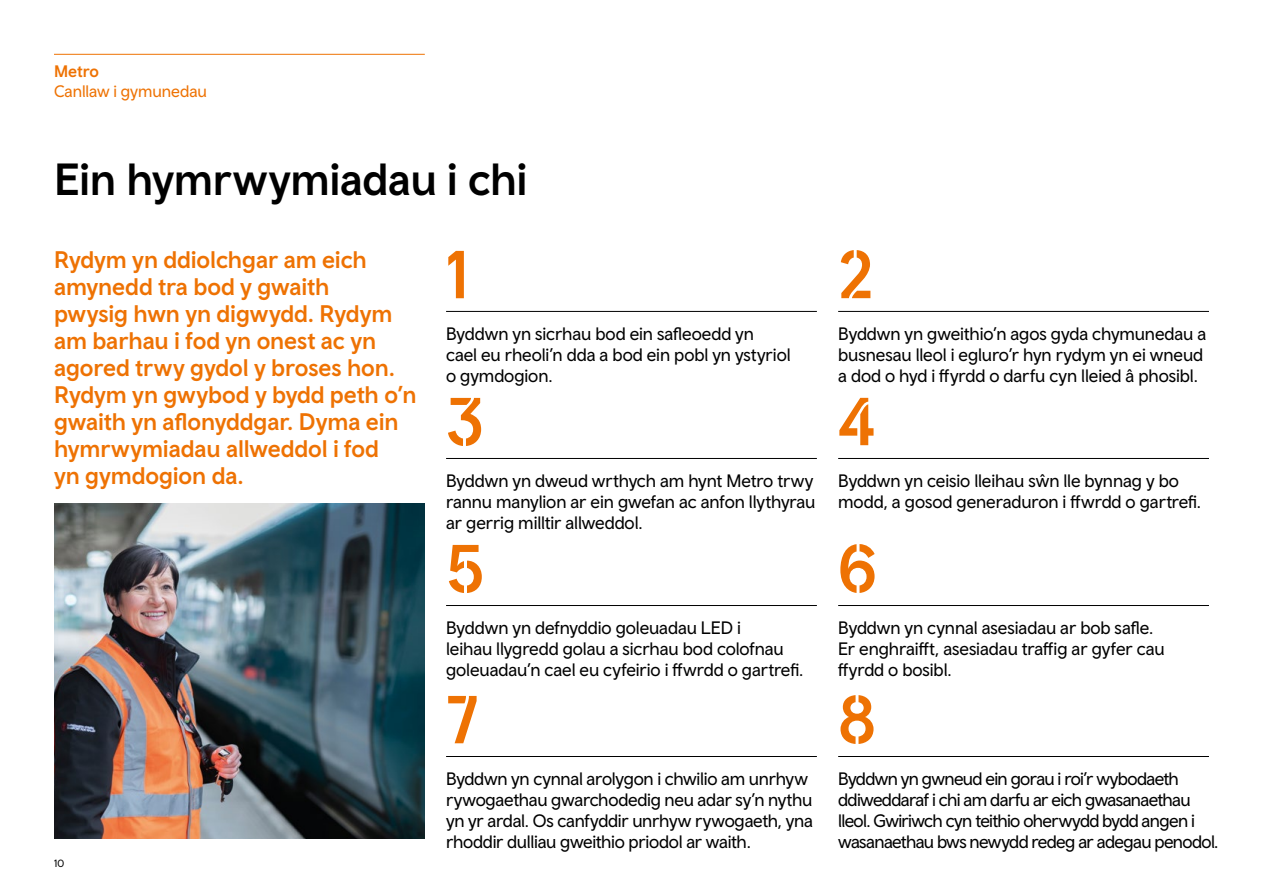
<style>
.page{position:relative;width:1263px;height:893px;background:#fff}
.page>*{position:absolute;margin:0;border:0;box-sizing:border-box;transform-origin:0 0}
.t1{font:500 67.65px/147px "Cymru Sans Transport";color:#ee7203}
.t2{font:500 45px "Wales Sans Body";letter-spacing:-.01em;color:#000}
.t3{font:500 24px/27px "Wales Sans Body";letter-spacing:-.005em;color:#ee7203}
.t4{font:18px/21px "Wales Sans Body";letter-spacing:-.01em;color:#000}
.t5{font:18px/21px "Wales Sans Body";letter-spacing:-.035em;color:#000}
.t6{font:16.65px "Wales Sans Body";color:#ee7203}
.t7{font:500 16.65px "Wales Sans Body";color:#ee7203}
.t8{font:10.5px "Wales Sans Body";color:#000}
</style>
<div class="page">
<hr style="left:54px;top:54px;width:371px;height:1px;background:#ee7203">
<img style="left:54px;top:503px;width:371px;height:336px">
<hr style="left:446px;top:311px;width:371px;height:1px;background:#000">
<hr style="left:446px;top:458px;width:371px;height:1px;background:#000">
<hr style="left:446px;top:605px;width:371px;height:1px;background:#000">
<hr style="left:446px;top:756px;width:371px;height:1px;background:#000">
<hr style="left:838px;top:311px;width:371px;height:1px;background:#000">
<hr style="left:838px;top:458px;width:371px;height:1px;background:#000">
<hr style="left:838px;top:605px;width:371px;height:1px;background:#000">
<hr style="left:838px;top:756px;width:371px;height:1px;background:#000">
<p class="t7" style="left:54px;top:61px;width:47px">Metro</p>
<p class="t6" style="left:54px;top:81px;width:154px">Canllaw i gymunedau</p>
<h2 class="t2" style="left:54px;top:152px;width:475px">Ein hymrwymiadau i chi</h2>
<p class="t3" style="left:54px;top:245px;width:364px">Rydym yn ddiolchgar am eich amynedd tra bod y gwaith<br>pwysig hwn yn digwydd. Rydym am barhau i fod yn onest ac yn agored trwy gydol y broses hon.<br>Rydym yn gwybod y bydd peth o’n gwaith yn aflonyddgar. Dyma ein hymrwymiadau allweddol i fod<br>yn gymdogion da.</p>
<h1 class="t1" style="left:446px;top:200px;width:40px">1<br>3<br>5</h1>
<p class="t4" style="left:446px;top:322px;width:346px">Byddwn yn sicrhau bod ein safleoedd yn<br>cael eu rheoli’n dda a bod ein pobl yn ystyriol o gymdogion.</p>
<p class="t4" style="left:446px;top:469px;width:371px;text-align:justify">Byddwn yn dweud wrthych am hynt Metro trwy rannu manylion ar ein gwefan ac anfon llythyrau ar gerrig milltir allweddol.</p>
<p class="t4" style="left:446px;top:616px;width:359px">Byddwn yn defnyddio goleuadau LED i<br>leihau llygredd golau a sicrhau bod colofnau goleuadau’n cael eu cyfeirio i ffwrdd o gartrefi.</p>
<h1 class="t1" style="left:446px;top:645px;width:34px">7</h1>
<p class="t8" style="left:54px;top:857px;width:12px">10</p>
<p class="t4" style="left:446px;top:767px;width:368px">Byddwn yn cynnal arolygon i chwilio am unrhyw rywogaethau gwarchodedig neu adar sy’n nythu yn yr ardal. Os canfyddir unrhyw rywogaeth, yna rhoddir dulliau gweithio priodol ar waith.</p>
<h1 class="t1" style="left:838px;top:200px;width:40px;text-align:justify">2<br>4<br>6</h1>
<p class="t4" style="left:838px;top:322px;width:370px">Byddwn yn gweithio’n agos gyda chymunedau a busnesau lleol i egluro’r hyn rydym yn ei wneud a dod o hyd i ffyrdd o darfu cyn lleied â phosibl.</p>
<p class="t4" style="left:838px;top:470px;width:364px">Byddwn yn ceisio lleihau sŵn lle bynnag y bo modd, a gosod generaduron i ffwrdd o gartrefi.</p>
<p class="t4" style="left:838px;top:617px;width:328px">Byddwn yn cynnal asesiadau ar bob safle.<br>Er enghraifft, asesiadau traffig ar gyfer cau ffyrdd o bosibl.</p>
<h1 class="t1" style="left:838px;top:645px;width:39px">8</h1>
<p class="t5" style="left:838px;top:768px;width:382px">Byddwn yn gwneud ein gorau i roi’r wybodaeth ddiweddaraf i chi am darfu ar eich gwasanaethau lleol. Gwiriwch cyn teithio oherwydd bydd angen i wasanaethau bws newydd redeg ar adegau penodol.</p>
</div>
